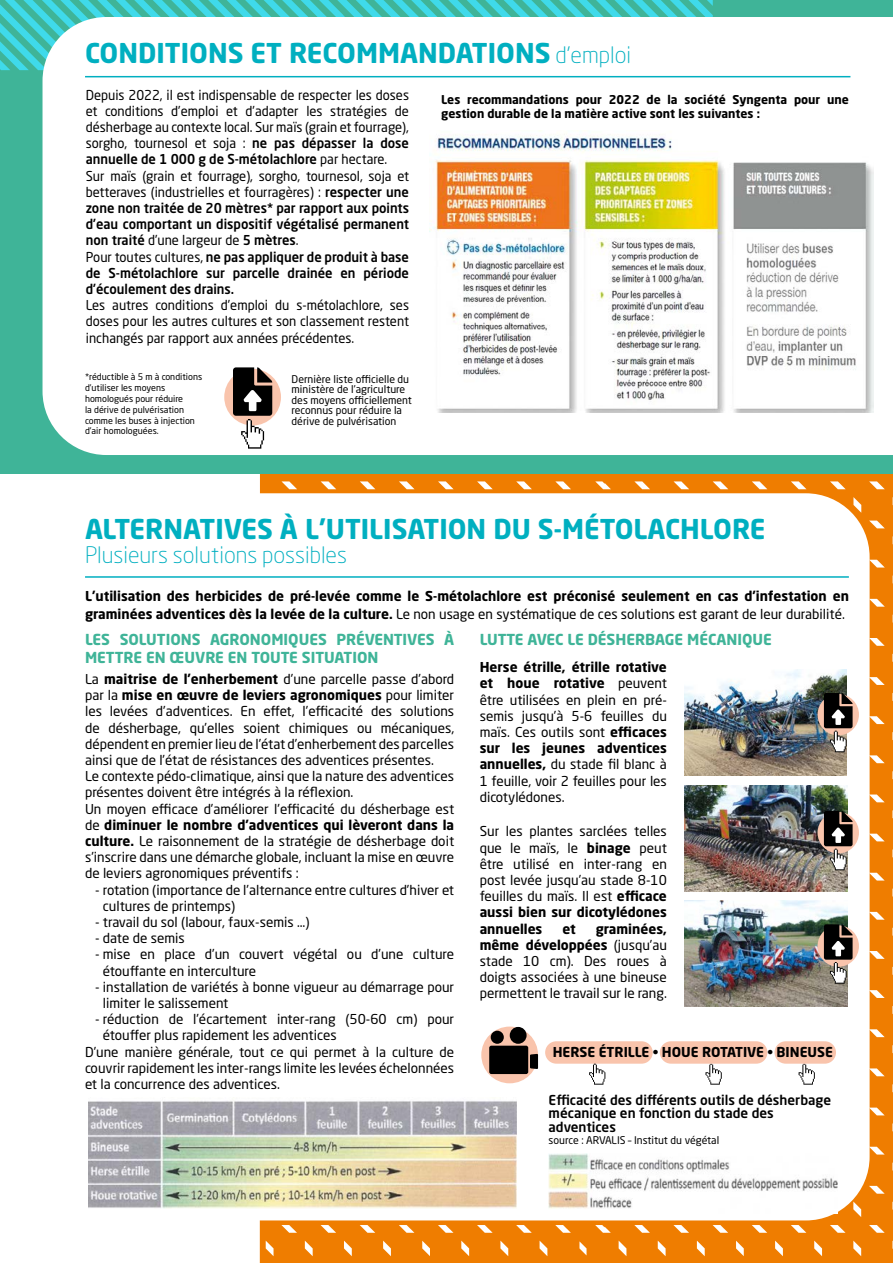
<style>
.page{position:relative;width:893px;height:1263px;background:#fff}
.page>*{position:absolute;margin:0;border:0;box-sizing:border-box;transform-origin:0 0}
.t1{font:700 27px "Neo Sans Pro";color:#00afc0}
.t2{font:300 22.5px "Neo Sans Std";color:#00afc0}
.t3{font:700 15px/18px "Neo Sans Pro";color:#3fb498}
.t4{font:13.5px/16.2px "Neo Sans Std";color:#000;text-align:justify}
.t5{font:13.5px/16.2px "Neo Sans Std";color:#000;scale:.96 1}
.t6{font:700 13.5px/16.2px "Neo Sans Pro";color:#000}
.t7{font:500 13.5px/13.5px "Neo Sans Std";color:#000}
.t8{font:700 12px/14.4px "Neo Sans Pro";color:#000}
.t9{font:10.5px/10.5px "Neo Sans Std";color:#000}
.t10{font:9px/10.8px "Neo Sans Std";color:#000}
.s1{font-family:"Neo Sans Std";font-weight:300;font-size:22.5px}
.s2{font-weight:500}
.s3{font-family:"Neo Sans Pro";font-weight:700}
.s4{font-family:"Neo Sans Std";font-weight:400}
</style>
<div class="page">
<svg style="left:260px;top:473px;width:633px;height:790px;background:#ee8715"></svg>
<div style="left:0;top:0;width:893px;height:473px;background:#3fb498"></div>
<svg style="left:0;top:0;width:713px;height:70px"></svg>
<div style="left:43px;top:17px;width:850px;height:438px;background:#fff"></div>
<hr style="left:85px;top:76px;width:765px;height:1px;background:#00afc0">
<div style="left:60px;top:493px;width:810px;height:727px;background:#fff;border-radius:64px"></div>
<hr style="left:85px;top:576px;width:764px;height:2px;background:#00afc0">
<img style="left:88px;top:1101px;width:428px;height:107px">
<img style="left:549px;top:1153px;width:289px;height:60px">
<img style="left:684px;top:669px;width:162px;height:107px">
<svg style="left:817px;top:694px;width:42px;height:41px"></svg>
<svg style="left:824px;top:693px;width:29px;height:59px"></svg>
<img style="left:684px;top:785px;width:163px;height:107px">
<svg style="left:817px;top:812px;width:42px;height:41px"></svg>
<svg style="left:824px;top:811px;width:29px;height:59px"></svg>
<img style="left:684px;top:900px;width:163px;height:107px">
<svg style="left:817px;top:925px;width:42px;height:42px"></svg>
<svg style="left:824px;top:924px;width:29px;height:60px"></svg>
<img style="left:430px;top:130px;width:443px;height:282px">
<div style="left:224px;top:369px;width:57px;height:56px;background:#f9c4ac;border-radius:50%"></div>
<svg style="left:233px;top:367px;width:39px;height:82px;background:#7d7673"></svg>
<svg style="left:481px;top:1026px;width:57px;height:57px"></svg>
<div style="left:489px;top:1046px;width:39px;height:28px;background:#000;border-radius:2px"></div>
<div style="left:491px;top:1031px;width:13px;height:13px;background:#000;border-radius:50%"></div>
<div style="left:510px;top:1027px;width:17px;height:17px;background:#000;border-radius:50%"></div>
<svg style="left:530px;top:1054px;width:8px;height:15px"></svg>
<svg style="left:799px;top:1064px;width:16px;height:21px"></svg>
<svg style="left:705px;top:1064px;width:17px;height:21px"></svg>
<div style="left:545px;top:1041px;width:108px;height:23px;background:#f9c4ac;border-radius:11px"></div>
<div style="left:660px;top:1041px;width:107px;height:23px;background:#f9c4ac;border-radius:11px"></div>
<div style="left:774px;top:1041px;width:62px;height:23px;background:#f9c4ac;border-radius:11px"></div>
<svg style="left:589px;top:1064px;width:16px;height:21px"></svg>
<h1 class="t1" style="left:85px;top:36px;width:548px">CONDITIONS ET RECOMMANDATIONS <span class="s1">d’emploi</span></h1>
<p class="t5" style="left:86px;top:86px;width:338px">Depuis 2022, il est indispensable de respecter les doses et conditions d’emploi et d’adapter les stratégies de désherbage au contexte local. Sur maïs (grain et fourrage), sorgho, tournesol et soja : <span class="s2">ne pas dépasser la dose annuelle de 1 000 g de S-métolachlore</span> par hectare.<br>Sur maïs (grain et fourrage), sorgho, tournesol, soja et betteraves (industrielles et fourragères) : <span class="s2">respecter une zone non traitée de 20 mètres* par rapport aux points d’eau comportant un dispositif végétalisé permanent non traité</span> d’une largeur de <span class="s2">5 mètres</span>.<br>Pour toutes cultures, <span class="s2">ne pas appliquer de produit à base de S-métolachlore sur parcelle drainée en période d’écoulement des drains.</span></p>
<p class="t5" style="left:86px;top:297px;width:338px;text-align:justify">Les autres conditions d’emploi du s-métolachlore, ses doses pour les autres cultures et son classement restent inchangés par rapport aux années précédentes.</p>
<p class="t10" style="left:85px;top:372px;width:119px">*réductible à 5 m à conditions d’utiliser les moyens homologués pour réduire<br>la dérive de pulvérisation comme les buses à injection d’air homologuées.</p>
<p class="t9" style="left:292px;top:373px;width:122px">Dernière liste officielle du ministère de l’agriculture des moyens officiellement reconnus pour réduire la dérive de pulvérisation</p>
<p class="t8" style="left:441px;top:92px;width:409px">Les recommandations pour 2022 de la société Syngenta pour une gestion durable de la matière active sont les suivantes :</p>
<h1 class="t1" style="left:85px;top:512px;width:682px">ALTERNATIVES À L’UTILISATION DU S-MÉTOLACHLORE</h1>
<h2 class="t2" style="left:85px;top:542px;width:263px">Plusieurs solutions possibles</h2>
<p class="t6" style="left:85px;top:587px;width:765px">L’utilisation des herbicides de pré-levée comme le S-métolachlore est préconisé seulement en cas d’infestation en</p>
<p class="t4" style="left:85px;top:606px;width:761px"><span class="s3">graminées adventices dès la levée de la culture.</span> Le non usage en systématique de ces solutions est garant de leur durabilité.</p>
<p class="t3" style="left:85px;top:630px;width:371px">LES SOLUTIONS AGRONOMIQUES PRÉVENTIVES À<br>METTRE EN ŒUVRE EN TOUTE SITUATION</p>
<p class="t4" style="left:85px;top:671px;width:371px">La <span class="s3">maitrise de l’enherbement</span> d’une parcelle passe d’abord</p>
<p class="t6" style="left:85px;top:687px;width:371px"><span class="s4">par la</span> mise en œuvre de leviers agronomiques <span class="s4">pour limiter</span></p>
<p class="t4" style="left:85px;top:703px;width:371px;text-align:left">les levées d’adventices. En effet, l’efficacité des solutions de désherbage, qu’elles soient chimiques ou mécaniques, dépendent en premier lieu de l’état d’enherbement des parcelles ainsi que de l’état de résistances des adventices présentes.<br>Le contexte pédo-climatique, ainsi que la nature des adventices présentes doivent être intégrés à la réflexion.<br>Un moyen efficace d’améliorer l’efficacité du désherbage est</p>
<p class="t6" style="left:85px;top:816px;width:371px"><span class="s4">de</span> diminuer le nombre d’adventices qui lèveront dans la</p>
<p class="t4" style="left:85px;top:833px;width:371px"><span class="s3">culture.</span> Le raisonnement de la stratégie de désherbage doit s’inscrire dans une démarche globale, incluant la mise en œuvre de leviers agronomiques préventifs :</p>
<p class="t4" style="left:103px;top:881px;width:353px;text-indent:-8px">- rotation (importance de l’alternance entre cultures d’hiver et cultures de printemps)</p>
<p class="t4" style="left:95px;top:914px;width:216px">- travail du sol (labour, faux-semis …)</p>
<p class="t4" style="left:95px;top:930px;width:91px">- date de semis</p>
<p class="t4" style="left:103px;top:946px;width:353px;text-indent:-8px">- mise en place d’un couvert végétal ou d’une culture étouffante en interculture</p>
<p class="t4" style="left:103px;top:978px;width:353px;text-indent:-8px">- installation de variétés à bonne vigueur au démarrage pour limiter le salissement</p>
<p class="t4" style="left:95px;top:1011px;width:361px">- réduction de l’écartement inter-rang (50-60 cm) pour</p>
<p class="t4" style="left:103px;top:1027px;width:235px">étouffer plus rapidement les adventices</p>
<p class="t4" style="left:85px;top:1043px;width:371px">D’une manière générale, tout ce qui permet à la culture de</p>
<p class="t4" style="left:85px;top:1059px;width:371px">couvrir rapidement les inter-rangs limite les levées échelonnées</p>
<p class="t4" style="left:85px;top:1076px;width:196px">et la concurrence des adventices.</p>
<p class="t3" style="left:480px;top:630px;width:294px">LUTTE AVEC LE DÉSHERBAGE MÉCANIQUE</p>
<p class="t6" style="left:480px;top:659px;width:189px">Herse étrille, étrille rotative et houe rotative <span class="s4">peuvent</span></p>
<p class="t4" style="left:480px;top:691px;width:189px">être utilisées en plein en pré&shy;semis jusqu’à 5-6 feuilles du maïs. Ces outils sont <span class="s3">efficaces</span></p>
<p class="t6" style="left:480px;top:740px;width:189px">sur les jeunes adventices</p>
<p class="t4" style="left:480px;top:756px;width:189px"><span class="s3">annuelles,</span> du stade fil blanc à 1 feuille, voir 2 feuilles pour les dicotylédones.</p>
<p class="t4" style="left:480px;top:823px;width:189px">Sur les plantes sarclées telles que le maïs, le <span class="s3">binage</span> peut être utilisé en inter-rang en post levée jusqu’au stade 8-10 feuilles du maïs. Il est <span class="s3">efficace</span></p>
<p class="t6" style="left:480px;top:904px;width:189px">aussi bien sur dicotylédones annuelles</p>
<p class="t6" style="left:480px;top:920px;width:189px;text-align:right">graminées,<br>même développées <span class="s4">(jusqu’au</span></p>
<p class="t4" style="left:480px;top:953px;width:189px">stade 10 cm). Des roues à doigts associées à une bineuse permettent le travail sur le rang.</p>
<p class="t6" style="left:562px;top:920px;width:15px">et</p>
<p class="t6" style="left:553px;top:1044px;width:282px">HERSE ÉTRILLE • HOUE ROTATIVE • BINEUSE</p>
<p class="t7" style="left:549px;top:1092px;width:284px">Efficacité des différents outils de désherbage mécanique en fonction du stade des adventices</p>
<p class="t9" style="left:549px;top:1135px;width:172px">source : ARVALIS – Institut du végétal</p>
</div>
